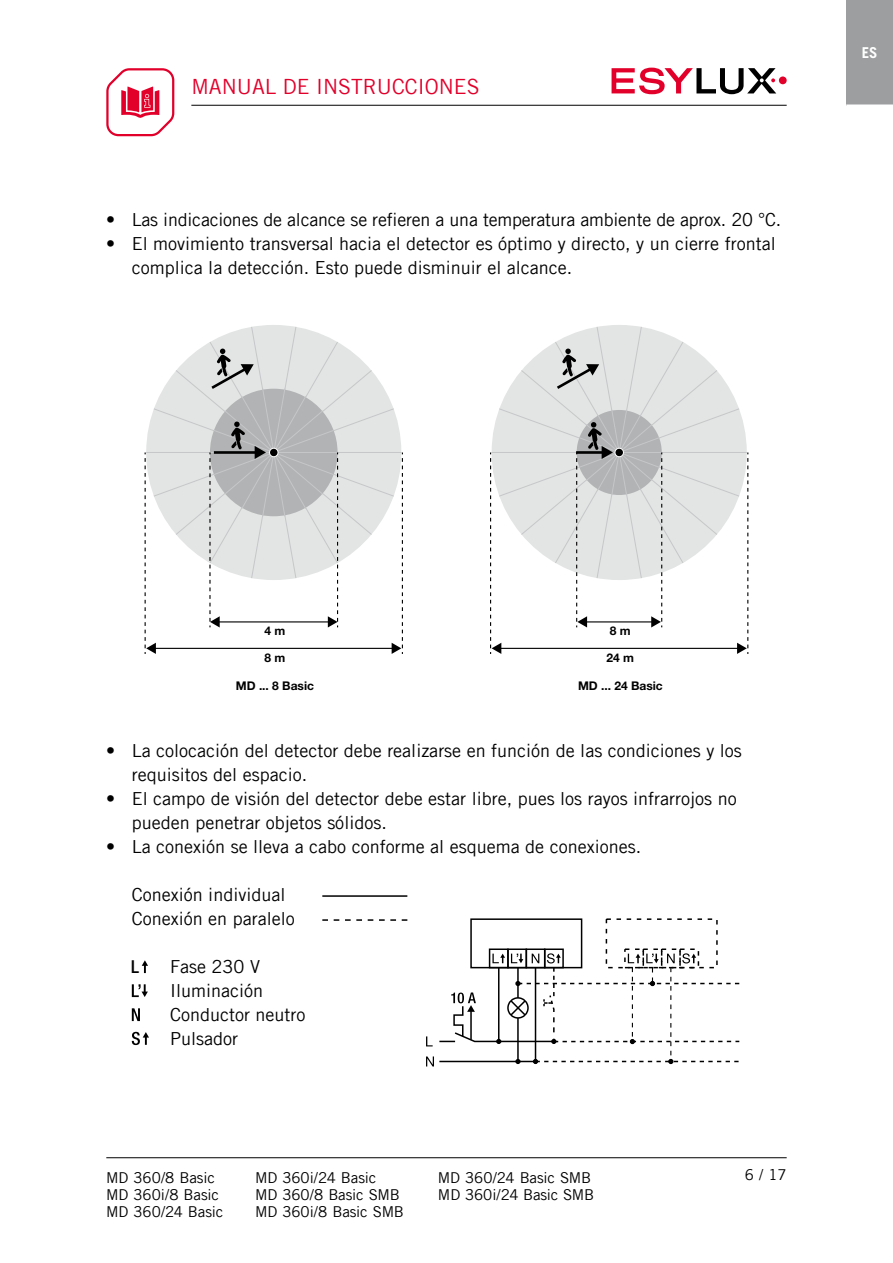
<style>
.page{position:relative;width:893px;height:1263px;background:#fff}
.page>*{position:absolute;margin:0;border:0;box-sizing:border-box;transform-origin:0 0}
.t1{font:21px "Trade Gothic LT Com";color:#e2002b}
.Tab_6{font:18px/24px "Trade Gothic LT Com";color:#000}
.Einzug_6_mm{font:18px "Trade Gothic LT Com";color:#000}
.t2{font:500 condensed 17.85px "Helvetica Neue LTW1 G";color:#000}
.t3{font:15px "Trade Gothic LT Com";letter-spacing:-.01em;color:#000}
.t4{font:700 15px "Trade Gothic LT Com";color:#fff}
.t5{font:700 12px "Helvetica Neue LTW1 G";color:#000}
</style>
<div class="page">
<div style="left:779px;top:76px;width:8px;height:8px;background:#e2002b;border-radius:50%"></div>
<svg style="left:612px;top:68px;width:164px;height:26px"></svg>
<svg style="left:106px;top:68px;width:69px;height:69px"></svg>
<hr style="left:106px;top:1157px;width:681px;height:1px;background:#000">
<div style="left:846px;top:0;width:47px;height:105px;background:#9c9e9f"></div>
<hr style="left:846px;top:104px;width:47px;height:2px;background:#fff">
<hr style="left:191px;top:105px;width:596px;height:1px;background:#000">
<hr style="left:322px;top:895px;width:85px;height:2px;background:#000">
<svg style="left:322px;top:919px;width:85px;height:2px"></svg>
<svg style="left:142px;top:960px;width:6px;height:13px"></svg>
<svg style="left:132px;top:984px;width:16px;height:13px"></svg>
<svg style="left:132px;top:1008px;width:8px;height:13px"></svg>
<svg style="left:132px;top:1032px;width:17px;height:13px"></svg>
<div style="left:470px;top:918px;width:112px;height:50px;border:2px solid #000"></div>
<div style="left:507px;top:948px;width:20px;height:20px;border:2px solid #000"></div>
<div style="left:526px;top:948px;width:19px;height:20px;border:2px solid #000"></div>
<div style="left:544px;top:948px;width:20px;height:20px;border:2px solid #000"></div>
<div style="left:489px;top:948px;width:20px;height:20px;border:2px solid #000"></div>
<div style="left:661px;top:948px;width:20px;height:20px;border:2px dashed #000"></div>
<div style="left:679px;top:948px;width:20px;height:20px;border:2px dashed #000"></div>
<div style="left:624px;top:948px;width:20px;height:20px;border:2px dashed #000"></div>
<svg style="left:426px;top:953px;width:313px;height:113px"></svg>
<svg style="left:490px;top:326px;width:258px;height:328px"></svg>
<svg style="left:145px;top:326px;width:258px;height:328px"></svg>
<p class="t1" style="left:191px;top:73px;width:290px">MANUAL DE INSTRUCCIONES</p>
<p class="Tab_6" style="left:106px;top:207px;width:676px">• Las indicaciones de alcance se refieren a una temperatura ambiente de aprox. 20 °C.</p>
<p class="Tab_6" style="left:132px;top:231px;width:645px;text-indent:-26px">• El movimiento transversal hacia el detector es óptimo y directo, y un cierre frontal complica la detección. Esto puede disminuir el alcance.</p>
<p class="t4" style="left:862px;top:43px;width:17px">ES</p>
<p class="t5" style="left:265px;top:624px;width:22px">4 m</p>
<p class="t5" style="left:610px;top:624px;width:22px">8 m</p>
<p class="t5" style="left:265px;top:650px;width:22px">8 m</p>
<p class="t5" style="left:607px;top:650px;width:29px">24 m</p>
<p class="t5" style="left:236px;top:678px;width:80px">MD ... 8 Basic</p>
<p class="t5" style="left:578px;top:678px;width:86px">MD ... 24 Basic</p>
<p class="Tab_6" style="left:132px;top:738px;width:611px;text-indent:-26px">• La colocación del detector debe realizarse en función de las condiciones y los requisitos del espacio.</p>
<p class="Tab_6" style="left:132px;top:786px;width:606px;text-indent:-26px">• El campo de visión del detector debe estar libre, pues los rayos infrarrojos no pueden penetrar objetos sólidos.</p>
<p class="Tab_6" style="left:106px;top:834px;width:536px">• La conexión se lleva a cabo conforme al esquema de conexiones.</p>
<p class="Einzug_6_mm" style="left:132px;top:884px;width:155px">Conexión individual</p>
<p class="Einzug_6_mm" style="left:132px;top:908px;width:165px">Conexión en paralelo</p>
<p class="t2" style="left:131px;top:956px;width:9px">L</p>
<p class="Einzug_6_mm" style="left:170px;top:956px;width:91px">Fase 230 V</p>
<p class="Einzug_6_mm" style="left:170px;top:980px;width:95px">Iluminación</p>
<p class="Einzug_6_mm" style="left:170px;top:1004px;width:137px">Conductor neutro</p>
<p class="Einzug_6_mm" style="left:170px;top:1028px;width:70px">Pulsador</p>
<p class="t3" style="left:106px;top:1169px;width:110px">MD 360/8 Basic</p>
<p class="t3" style="left:255px;top:1169px;width:123px">MD 360i/24 Basic</p>
<p class="t3" style="left:438px;top:1169px;width:155px">MD 360/24 Basic SMB</p>
<p class="t3" style="left:106px;top:1186px;width:114px">MD 360i/8 Basic</p>
<p class="t3" style="left:255px;top:1186px;width:146px">MD 360/8 Basic SMB</p>
<p class="t3" style="left:438px;top:1186px;width:158px">MD 360i/24 Basic SMB</p>
<p class="t3" style="left:106px;top:1203px;width:119px">MD 360/24 Basic</p>
<p class="t3" style="left:255px;top:1203px;width:150px">MD 360i/8 Basic SMB</p>
<p class="t3" style="left:745px;top:1166px;width:43px">6 / 17</p>
</div>
